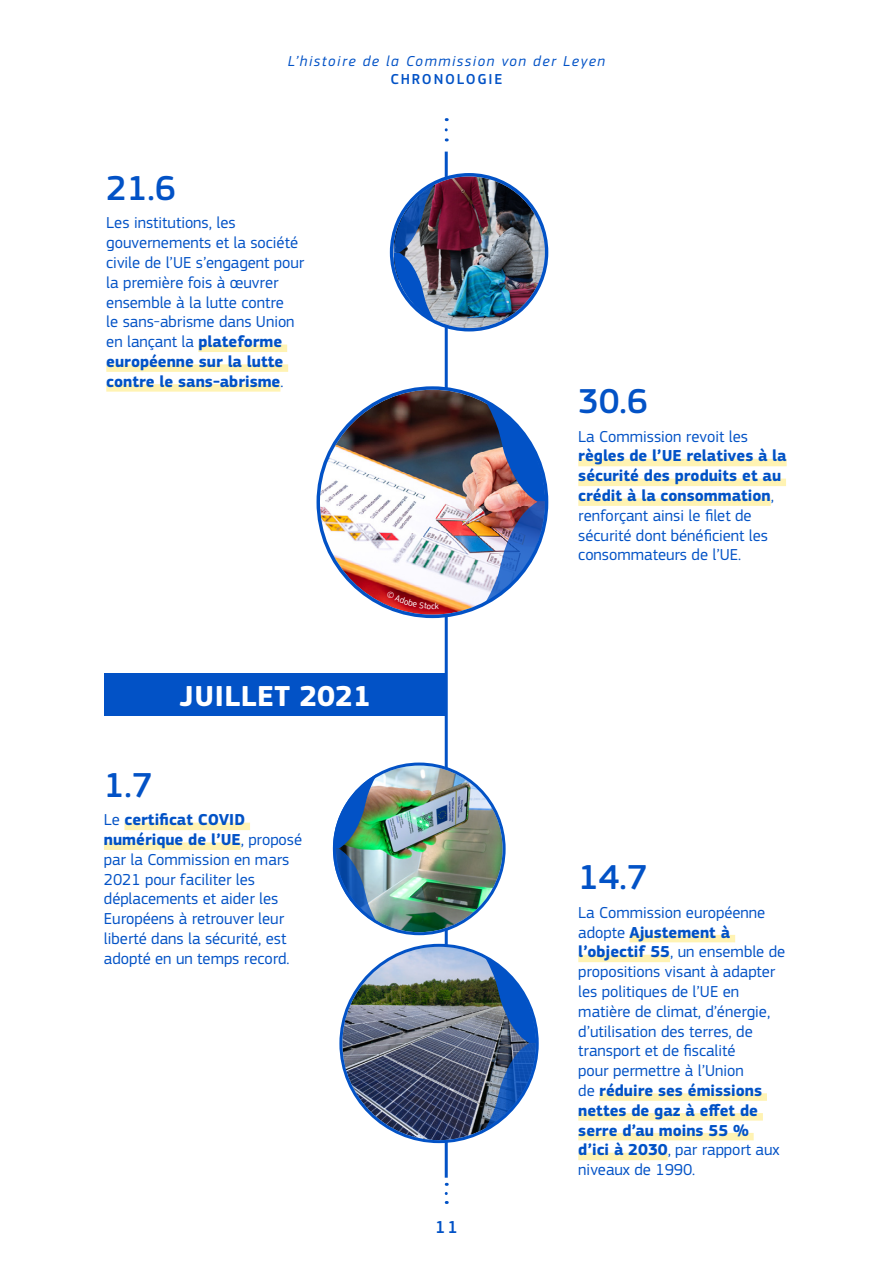
<style>
.page{position:relative;width:893px;height:1263px;background:#fff}
.page>*{position:absolute;margin:0;border:0;box-sizing:border-box;transform-origin:0 0}
.Body_text_blue{font:500 36px "EC Square Sans Pro";color:#0252c6}
.Month_title_blue__h3{font:700 30px "EC Square Sans Pro";letter-spacing:.02em;color:#fff}
.t1{font:500 18px "EC Square Sans Pro";color:#0252c6}
.Body_text_blue-2{font:16.5px/19.8px "EC Square Sans Pro";color:#0252c6}
.t2{font:italic 15px "EC Square Sans Pro";letter-spacing:.1em;color:#0252c6}
.t3{font:500 15px "EC Square Sans Pro";letter-spacing:.12em;color:#0252c6}
.t4{font:9px "EC Square Sans Pro";color:#fff}
.s1{font-weight:700}
</style>
<div class="page">
<hr style="left:445px;top:152px;width:3px;height:1026px;background:#0252c6">
<img style="left:393px;top:176px;width:152px;height:152px;border-radius:76px">
<div style="left:390px;top:173px;width:158px;height:158px;border:3px solid #0252c6;border-radius:50%"></div>
<img style="left:394px;top:184px;width:41px;height:137px">
<svg style="left:445px;top:130px;width:3px;height:11px"></svg>
<img style="left:336px;top:765px;width:167px;height:167px;border-radius:83px">
<img style="left:333px;top:773px;width:45px;height:151px">
<img style="left:342px;top:947px;width:194px;height:193px;border-radius:97px">
<svg style="left:484px;top:956px;width:52px;height:174px"></svg>
<img style="left:320px;top:390px;width:225px;height:225px;border-radius:112px">
<img style="left:484px;top:400px;width:61px;height:204px">
<svg style="left:445px;top:1193px;width:3px;height:11px"></svg>
<div style="left:198px;top:344px;width:89px;height:8px;background:#fff3b3"></div>
<div style="left:106px;top:364px;width:182px;height:8px;background:#fff3b3"></div>
<div style="left:106px;top:384px;width:174px;height:8px;background:#fff3b3"></div>
<div style="left:578px;top:459px;width:209px;height:7px;background:#fff3b3"></div>
<div style="left:578px;top:479px;width:208px;height:7px;background:#fff3b3"></div>
<div style="left:578px;top:498px;width:193px;height:8px;background:#fff3b3"></div>
<div style="left:104px;top:673px;width:343px;height:43px;background:#0252c6"></div>
<div style="left:124px;top:823px;width:126px;height:7px;background:#fff3b3"></div>
<div style="left:104px;top:842px;width:137px;height:8px;background:#fff3b3"></div>
<div style="left:630px;top:935px;width:105px;height:7px;background:#fff3b3"></div>
<div style="left:578px;top:955px;width:92px;height:7px;background:#fff3b3"></div>
<div style="left:599px;top:1093px;width:168px;height:8px;background:#fff3b3"></div>
<div style="left:578px;top:1113px;width:185px;height:7px;background:#fff3b3"></div>
<div style="left:578px;top:1133px;width:176px;height:7px;background:#fff3b3"></div>
<div style="left:578px;top:1153px;width:90px;height:7px;background:#fff3b3"></div>
<svg style="left:386px;top:591px;width:49px;height:18px"></svg>
<p class="t2" style="left:288px;top:53px;width:319px">L’histoire de la Commission von der Leyen</p>
<p class="t3" style="left:390px;top:71px;width:113px">CHRONOLOGIE</p>
<p class="Body_text_blue" style="left:106px;top:167px;width:71px">21.6</p>
<p class="Body_text_blue-2" style="left:106px;top:213px;width:200px">Les institutions, les gouvernements et la société civile de l’UE s’engagent pour la première fois à œuvrer ensemble à la lutte contre<br>le sans-abrisme dans Union en lançant la <span class="s1">plateforme européenne sur la lutte contre le sans-abrisme</span>.</p>
<h2 class="Month_title_blue__h3" style="left:180px;top:678px;width:193px">JUILLET 2021</h2>
<p class="Body_text_blue" style="left:104px;top:764px;width:50px">1.7</p>
<p class="Body_text_blue-2" style="left:104px;top:810px;width:200px">Le <span class="s1">certificat COVID numérique de l’UE</span>, proposé par la Commission en mars<br>2021 pour faciliter les déplacements et aider les<br>Européens à retrouver leur liberté dans la sécurité, est adopté en un temps record.</p>
<p class="t4" style="left:435px;top:601px;width:6px">k</p>
<p class="t1" style="left:435px;top:1216px;width:24px">11</p>
<p class="Body_text_blue" style="left:578px;top:380px;width:71px">30.6</p>
<p class="Body_text_blue-2" style="left:578px;top:426px;width:210px">La Commission revoit les <span class="s1">règles de l’UE relatives à la sécurité des produits et au crédit à la consommation</span>, renforçant ainsi le filet de sécurité dont bénéficient les consommateurs de l’UE.</p>
<p class="Body_text_blue" style="left:578px;top:856px;width:71px">14.7</p>
<p class="Body_text_blue-2" style="left:578px;top:902px;width:208px">La Commission européenne adopte <span class="s1">Ajustement à l’objectif 55</span>, un ensemble de propositions visant à adapter les politiques de l’UE en matière de climat, d’énergie, d’utilisation des terres, de transport et de fiscalité<br>pour permettre à l’Union<br>de <span class="s1">réduire ses émissions nettes de gaz à effet de serre d’au moins 55 %<br>d’ici à 2030</span>, par rapport aux niveaux de 1990.</p>
</div>
